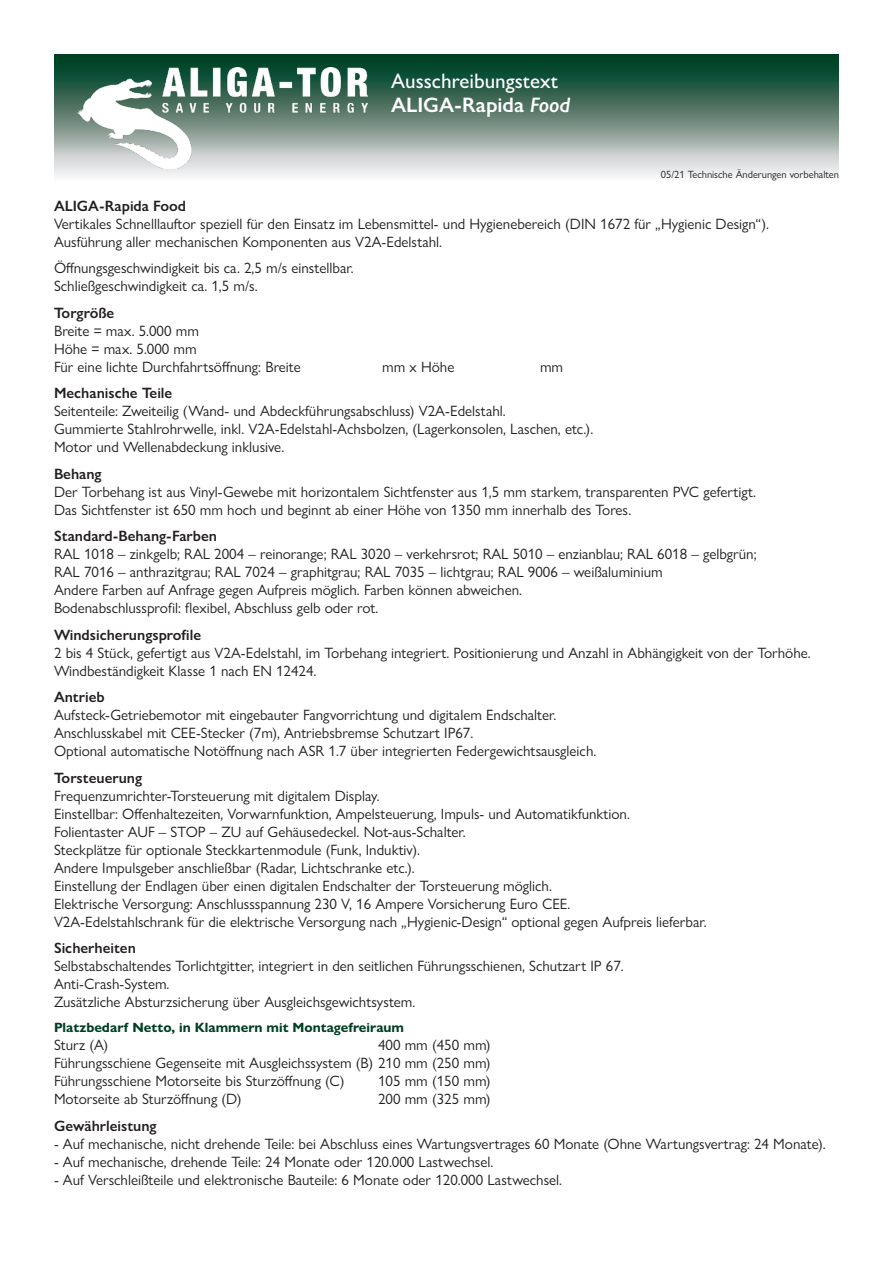
<style>
.page{position:relative;width:893px;height:1263px;background:#fff}
.page>*{position:absolute;margin:0;border:0;box-sizing:border-box;transform-origin:0 0}
.t1{font:500 21px/24px "Gill Sans Nova";color:#fff}
.t2{font:15px/18px "Gill Sans Nova";color:#231f20}
.t3{font:600 15px "Gill Sans Nova";color:#231f20}
.t4{font:700 13.5px "Gill Sans Nova";color:#003f22}
.t5{font:10.5px "Gill Sans Nova";color:#231f20}
.s1{font-weight:600}
.s2{font-weight:600;font-style:italic}
</style>
<div class="page">
<svg style="left:54px;top:54px;width:785px;height:122px;background:#68897b"></svg>
<img style="left:78px;top:67px;width:289px;height:101px">
<h1 class="t1" style="left:391px;top:68px;width:180px">Ausschreibungstext<br><span class="s1">ALIGA-Rapida</span> <span class="s2">Food</span></h1>
<p class="t5" style="left:661px;top:168px;width:180px">05/21 Technische Änderungen vorbehalten</p>
<p class="t3" style="left:54px;top:196px;width:134px">ALIGA-Rapida Food</p>
<p class="t2" style="left:54px;top:215px;width:717px">Vertikales Schnelllauftor speziell für den Einsatz im Lebensmittel- und Hygienebereich (DIN 1672 für „Hygienic Design“).<br>Ausführung aller mechanischen Komponenten aus V2A-Edelstahl.</p>
<p class="t2" style="left:54px;top:259px;width:301px">Öffnungsgeschwindigkeit bis ca. 2,5 m/s einstellbar.<br>Schließgeschwindigkeit ca. 1,5 m/s.</p>
<p class="t3" style="left:54px;top:303px;width:62px">Torgröße</p>
<p class="t2" style="left:54px;top:322px;width:248px">Breite = max. 5.000 mm<br>Höhe = max. 5.000 mm<br>Für eine lichte Durchfahrtsöffnung: Breite</p>
<p class="t2" style="left:382px;top:358px;width:74px">mm x Höhe</p>
<p class="t2" style="left:540px;top:358px;width:25px">mm</p>
<p class="t3" style="left:54px;top:384px;width:120px">Mechanische Teile</p>
<p class="t2" style="left:54px;top:402px;width:541px">Seitenteile: Zweiteilig (Wand- und Abdeckführungsabschluss) V2A-Edelstahl.<br>Gummierte Stahlrohrwelle, inkl. V2A-Edelstahl-Achsbolzen, (Lagerkonsolen, Laschen, etc.).<br>Motor und Wellenabdeckung inklusive.</p>
<p class="t3" style="left:54px;top:464px;width:49px">Behang</p>
<p class="t2" style="left:54px;top:483px;width:703px">Der Torbehang ist aus Vinyl-Gewebe mit horizontalem Sichtfenster aus 1,5 mm starkem, transparenten PVC gefertigt.<br>Das Sichtfenster ist 650 mm hoch und beginnt ab einer Höhe von 1350 mm innerhalb des Tores.</p>
<p class="t3" style="left:54px;top:527px;width:165px">Standard-Behang-Farben</p>
<p class="t2" style="left:54px;top:545px;width:704px">RAL 1018 – zinkgelb; RAL 2004 – reinorange; RAL 3020 – verkehrsrot; RAL 5010 – enzianblau; RAL 6018 – gelbgrün; RAL 7016 – anthrazitgrau; RAL 7024 – graphitgrau; RAL 7035 – lichtgrau; RAL 9006 – weißaluminium<br>Andere Farben auf Anfrage gegen Aufpreis möglich. Farben können abweichen.<br>Bodenabschlussprofil: flexibel, Abschluss gelb oder rot.</p>
<p class="t3" style="left:54px;top:625px;width:149px">Windsicherungsprofile</p>
<p class="t2" style="left:54px;top:644px;width:758px">2 bis 4 Stück, gefertigt aus V2A-Edelstahl, im Torbehang integriert. Positionierung und Anzahl in Abhängigkeit von der Torhöhe.<br>Windbeständigkeit Klasse 1 nach EN 12424.</p>
<p class="t3" style="left:54px;top:688px;width:52px">Antrieb</p>
<p class="t2" style="left:54px;top:706px;width:544px">Aufsteck-Getriebemotor mit eingebauter Fangvorrichtung und digitalem Endschalter.<br>Anschlusskabel mit CEE-Stecker (7m), Antriebsbremse Schutzart IP67.<br>Optional automatische Notöffnung nach ASR 1.7 über integrierten Federgewichtsausgleich.</p>
<p class="t3" style="left:54px;top:768px;width:90px">Torsteuerung</p>
<p class="t2" style="left:54px;top:787px;width:654px">Frequenzumrichter-Torsteuerung mit digitalem Display.<br>Einstellbar: Offenhaltezeiten, Vorwarnfunktion, Ampelsteuerung, Impuls- und Automatikfunktion.<br>Folientaster AUF – STOP – ZU auf Gehäusedeckel. Not-aus-Schalter.<br>Steckplätze für optionale Steckkartenmodule (Funk, Induktiv).<br>Andere Impulsgeber anschließbar (Radar, Lichtschranke etc.).<br>Einstellung der Endlagen über einen digitalen Endschalter der Torsteuerung möglich.<br>Elektrische Versorgung: Anschlussspannung 230 V, 16 Ampere Vorsicherung Euro CEE.<br>V2A-Edelstahlschrank für die elektrische Versorgung nach „Hygienic-Design“ optional gegen Aufpreis lieferbar.</p>
<p class="t3" style="left:54px;top:939px;width:83px">Sicherheiten</p>
<p class="t2" style="left:54px;top:957px;width:571px">Selbstabschaltendes Torlichtgitter, integriert in den seitlichen Führungsschienen, Schutzart IP 67.<br>Anti-Crash-System.<br>Zusätzliche Absturzsicherung über Ausgleichsgewichtsystem.</p>
<p class="t4" style="left:54px;top:1019px;width:351px">Platzbedarf Netto, in Klammern mit Montagefreiraum</p>
<p class="t2" style="left:54px;top:1036px;width:56px">Sturz (A)</p>
<p class="t2" style="left:54px;top:1036px;width:438px;text-align:justify;text-indent:324px">400 mm (450 mm)<br>Führungsschiene Gegenseite mit Ausgleichssystem (B) 210 mm (250 mm)<br>Führungsschiene Motorseite bis Sturzöffnung (C)</p>
<p class="t2" style="left:378px;top:1072px;width:114px">105 mm (150 mm)</p>
<p class="t2" style="left:54px;top:1090px;width:189px">Motorseite ab Sturzöffnung (D)</p>
<p class="t2" style="left:378px;top:1090px;width:114px">200 mm (325 mm)</p>
<p class="t3" style="left:54px;top:1116px;width:104px">Gewährleistung</p>
<p class="t2" style="left:54px;top:1134px;width:773px">- Auf mechanische, nicht drehende Teile: bei Abschluss eines Wartungsvertrages 60 Monate (Ohne Wartungsvertrag: 24 Monate).</p>
<p class="t2" style="left:54px;top:1152px;width:441px">- Auf mechanische, drehende Teile: 24 Monate oder 120.000 Lastwechsel.</p>
<p class="t2" style="left:54px;top:1170px;width:510px">- Auf Verschleißteile und elektronische Bauteile: 6 Monate oder 120.000 Lastwechsel.</p>
</div>
